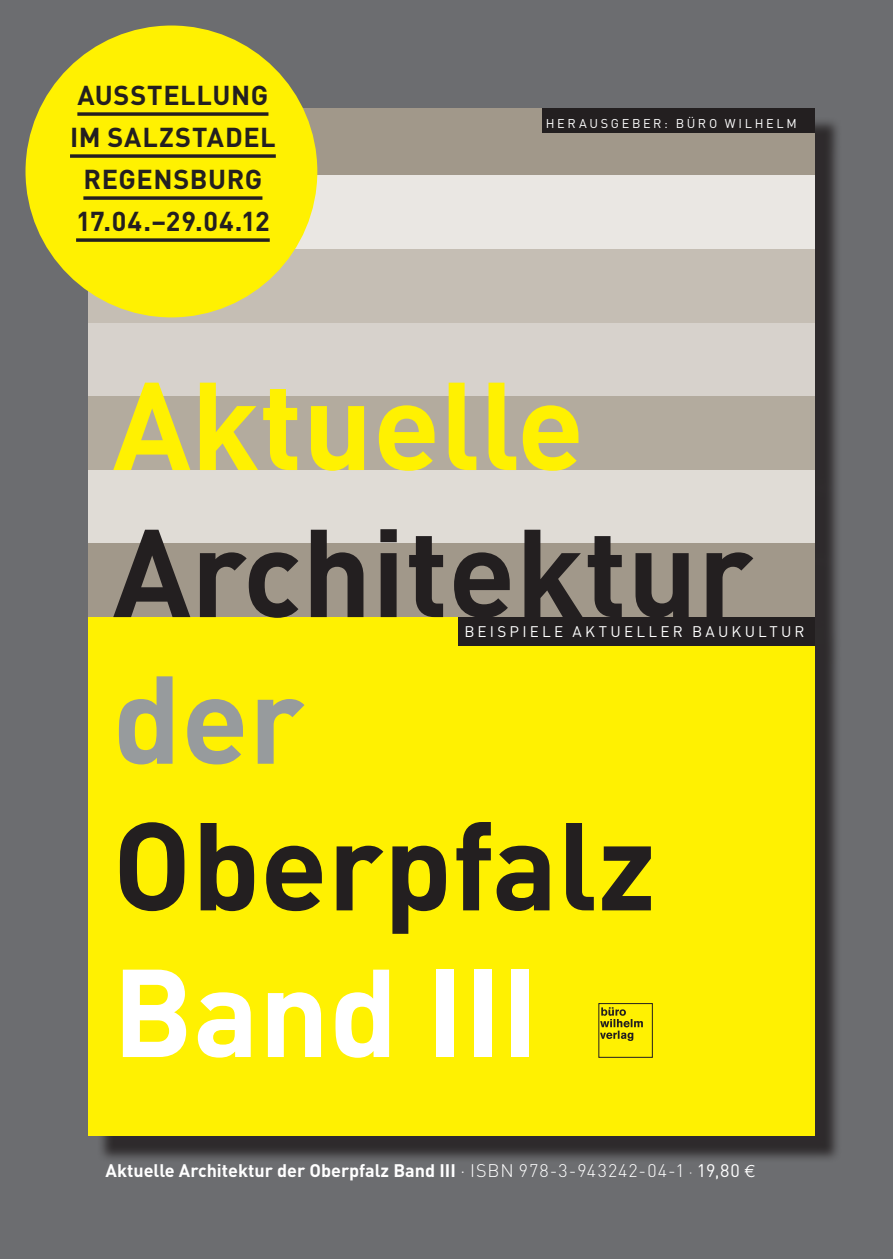
<style>
.page{position:relative;width:893px;height:1259px;background:#6c6d70}
.page>*{position:absolute;margin:0;border:0;box-sizing:border-box;transform-origin:0 0}
.HEADLINE_BOLD_VERSAL{font:700 122.7px "DIN";color:#231f20}
.HEADLINE_BOLD_VERSAL-2{font:700 122.7px "DIN";color:#fff101}
.HEADLINE_BOLD_VERSAL-3{font:700 122.7px "DIN";color:#fff}
.HEADLINE_BOLD_VERSAL-4{font:700 122.7px "DIN";color:#979b9d}
.HEADLINE_TITEL_UNTER{font:700 27px "DIN";letter-spacing:.02em;color:#231f20}
.t1{font:700 18px "DIN";color:#fff}
.Fliesstext_8_5Punkt{font:15.3px "DIN";letter-spacing:.21em;color:#fff}
.Fliesstext_8_5Punkt-2{font:12.6px "DIN";letter-spacing:.21em;color:#fff}
.s1{font-weight:300}
.s2{font-weight:300;font-size:15px}
.s3{font-weight:400}
.s4{font-family:"Euro Sans ITC";font-weight:400}
</style>
<div class="page">
<div style="left:97px;top:117px;width:745px;height:1046px;background:#231f20;opacity:.85"></div>
<div style="left:88px;top:617px;width:726px;height:518px;background:#fff101"></div>
<div style="left:88px;top:108px;width:726px;height:68px;background:#a1988a"></div>
<div style="left:88px;top:176px;width:726px;height:73px;background:#eae7e3"></div>
<div style="left:88px;top:249px;width:726px;height:74px;background:#c5beb4"></div>
<div style="left:88px;top:323px;width:726px;height:73px;background:#d7d2cc"></div>
<div style="left:88px;top:396px;width:726px;height:74px;background:#b3ab9e"></div>
<div style="left:88px;top:470px;width:726px;height:73px;background:#e0dcd6"></div>
<div style="left:88px;top:543px;width:726px;height:74px;background:#a1988a"></div>
<div style="left:458px;top:617px;width:356px;height:29px;background:#231f20"></div>
<div style="left:541px;top:108px;width:273px;height:25px;background:#231f20"></div>
<div style="left:598px;top:1003px;width:55px;height:54px;border:1px solid #231f20"></div>
<svg style="left:600px;top:1007px;width:43px;height:34px"></svg>
<div style="left:26px;top:26px;width:291px;height:291px;background:#fff101;border-radius:50%"></div>
<svg style="left:77px;top:112px;width:191px;height:4px"></svg>
<svg style="left:70px;top:154px;width:206px;height:4px"></svg>
<svg style="left:83px;top:196px;width:179px;height:4px"></svg>
<svg style="left:76px;top:238px;width:194px;height:4px"></svg>
<p class="HEADLINE_TITEL_UNTER" style="left:77px;top:78px;width:193px">AUSSTELLUNG</p>
<p class="HEADLINE_TITEL_UNTER" style="left:70px;top:120px;width:207px">IM SALZSTADEL</p>
<p class="HEADLINE_TITEL_UNTER" style="left:83px;top:162px;width:181px">REGENSBURG</p>
<p class="HEADLINE_TITEL_UNTER" style="left:76px;top:204px;width:195px">17.04.–29.04.12</p>
<p class="Fliesstext_8_5Punkt-2" style="left:546px;top:115px;width:252px">HERAUSGEBER: BÜRO WILHELM</p>
<p class="HEADLINE_BOLD_VERSAL-2" style="left:113px;top:345px;width:473px">Aktuelle</p>
<p class="HEADLINE_BOLD_VERSAL" style="left:113px;top:492px;width:642px">Architektur</p>
<p class="HEADLINE_BOLD_VERSAL-4" style="left:113px;top:639px;width:193px">der</p>
<p class="Fliesstext_8_5Punkt" style="left:464px;top:622px;width:342px">BEISPIELE AKTUELLER BAUKULTUR</p>
<p class="HEADLINE_BOLD_VERSAL" style="left:113px;top:786px;width:545px">Oberpfalz</p>
<p class="HEADLINE_BOLD_VERSAL-3" style="left:113px;top:932px;width:428px">Band III</p>
<p class="t1" style="left:106px;top:1158px;width:651px">Aktuelle Architektur der Oberpfalz Band III <span class="s1">· ISBN 978-3-943242-04-1</span> <span class="s2">·</span> <span class="s3">19,80</span> <span class="s4">E</span></p>
</div>
